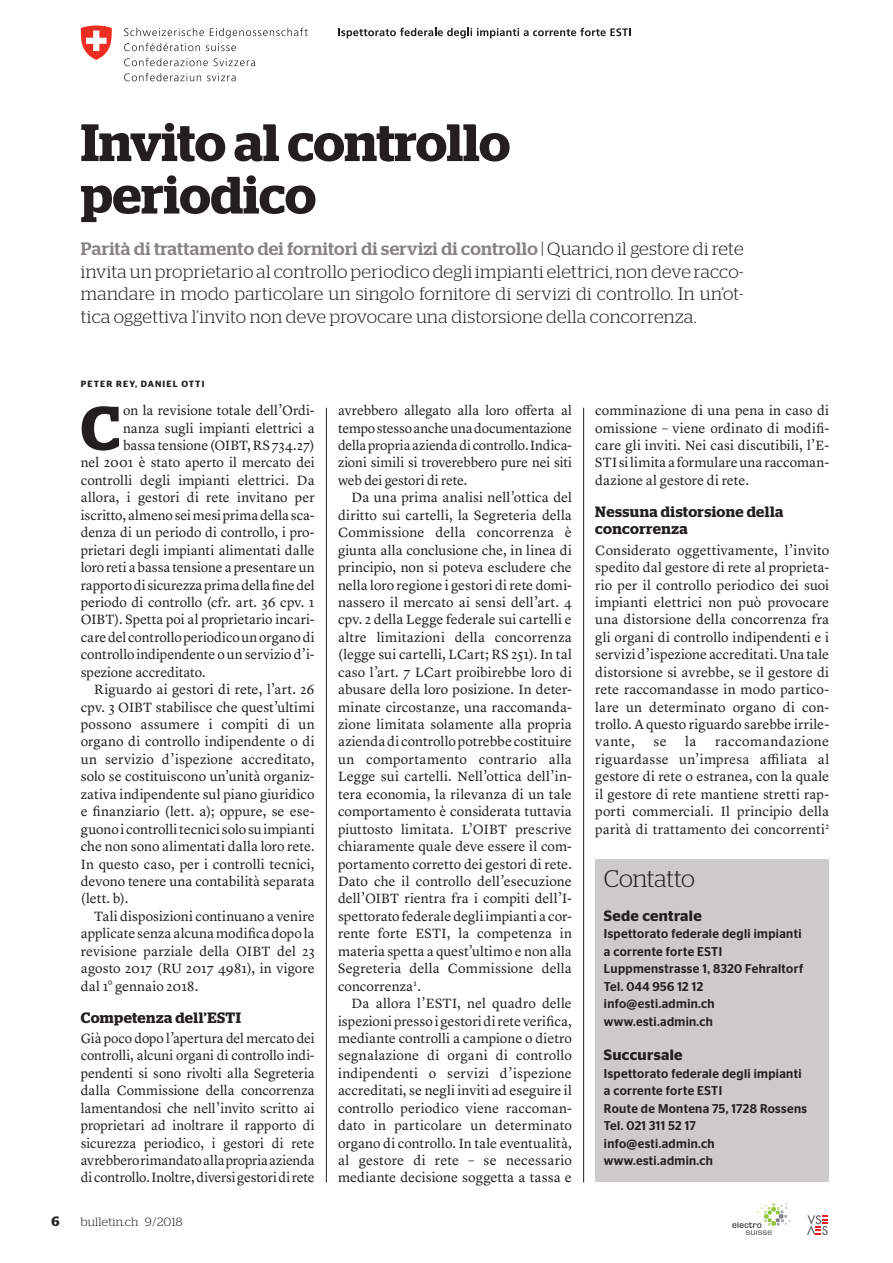
<style>
.page{position:relative;width:893px;height:1263px;background:#fff}
.page>*{position:absolute;margin:0;border:0;box-sizing:border-box;transform-origin:0 0}
.t1{font:600 61.65px "Stag";color:#231f20}
.t2{font:600 52.5px/52.5px "Stag";letter-spacing:-.005em;color:#231f20}
.t3{font:300 24px "Stag";letter-spacing:-.005em;color:#231f20}
.t4{font:300 18px/22.5px "Stag";letter-spacing:.015em;color:#231f20;text-align:justify}
.t5{font:600 15px/17.4px "Stag";letter-spacing:.025em;color:#231f20}
.t6{font:600 15px "Stag Sans";letter-spacing:.02em;color:#231f20}
.t7{font:13.95px/17.4px "Lyon Text";letter-spacing:.005em;color:#231f20;text-align:justify}
.t8{font:600 13.5px "Stag";color:#231f20}
.t9{font:500 12.75px/17.4px "Stag Sans";letter-spacing:.03em;color:#231f20;scale:.95 1}
.t10{font:300 12px "Stag";letter-spacing:.02em;color:#231f20}
.t11{font:600 9px "Stag Sans";letter-spacing:.12em;color:#231f20}
.s1{font-weight:500;color:#868382}
</style>
<div class="page">
<svg style="left:807px;top:1215px;width:21px;height:20px"></svg>
<svg style="left:732px;top:1203px;width:59px;height:32px"></svg>
<svg style="left:338px;top:28px;width:292px;height:10px"></svg>
<svg style="left:124px;top:28px;width:184px;height:23px"></svg>
<svg style="left:124px;top:58px;width:84px;height:8px"></svg>
<svg style="left:214px;top:58px;width:41px;height:8px"></svg>
<svg style="left:124px;top:73px;width:77px;height:8px"></svg>
<svg style="left:207px;top:73px;width:29px;height:8px"></svg>
<svg style="left:80px;top:26px;width:32px;height:34px"></svg>
<hr style="left:326px;top:408px;width:1px;height:774px;background:#231f20">
<hr style="left:583px;top:408px;width:1px;height:774px;background:#231f20">
<div style="left:595px;top:859px;width:234px;height:323px;background:#cccaca"></div>
<h2 class="t2" style="left:81px;top:116px;width:431px">Invito al controllo periodico</h2>
<p class="t4" style="left:81px;top:237px;width:664px"><span class="s1">Parità di trattamento dei fornitori di servizi di controllo</span> | Quando il gestore di rete invita un proprietario al controllo periodico degli impianti elettrici, non deve racco&shy;mandare in modo particolare un singolo fornitore di servizi di controllo. In un’ot&shy;tica oggettiva l’invito non deve provocare una distorsione della concorrenza.</p>
<p class="t11" style="left:81px;top:379px;width:125px">PETER REY, DANIEL OTTI</p>
<h1 class="t1" style="left:81px;top:392px;width:41px">C</h1>
<p class="t7" style="left:123px;top:401px;width:193px">on la revisione totale dell’Ordi-</p>
<p class="t7" style="left:123px;top:418px;width:193px">nanza sugli impianti elettrici a</p>
<p class="t7" style="left:123px;top:435px;width:193px">bassa tensione (OIBT, RS 734.27)</p>
<p class="t7" style="left:81px;top:453px;width:235px">nel 2001 è stato aperto il mercato dei</p>
<p class="t7" style="left:81px;top:470px;width:235px">controlli degli impianti elettrici. Da</p>
<p class="t7" style="left:81px;top:488px;width:235px">allora, i gestori di rete invitano per</p>
<p class="t7" style="left:81px;top:505px;width:235px">iscritto, almeno sei mesi prima della sca-</p>
<p class="t7" style="left:81px;top:523px;width:235px">denza di un periodo di controllo, i pro-</p>
<p class="t7" style="left:81px;top:540px;width:235px">prietari degli impianti alimentati dalle</p>
<p class="t7" style="left:81px;top:558px;width:235px">loro reti a bassa tensione a presentare un</p>
<p class="t7" style="left:81px;top:575px;width:235px">rapporto di sicurezza prima della fine del</p>
<p class="t7" style="left:81px;top:592px;width:235px">periodo di controllo (cfr. art. 36 cpv. 1</p>
<p class="t7" style="left:81px;top:610px;width:235px">OIBT). Spetta poi al proprietario incari-</p>
<p class="t7" style="left:81px;top:627px;width:235px">care del controllo periodico un organo di</p>
<p class="t7" style="left:81px;top:645px;width:235px">controllo indipendente o un servizio d’i-</p>
<p class="t7" style="left:81px;top:662px;width:126px">spezione accreditato.</p>
<p class="t7" style="left:94px;top:680px;width:222px">Riguardo ai gestori di rete, l’art. 26</p>
<p class="t7" style="left:81px;top:697px;width:235px">cpv. 3 OIBT stabilisce che quest’ultimi</p>
<p class="t7" style="left:81px;top:714px;width:235px">possono assumere i compiti di un</p>
<p class="t7" style="left:81px;top:732px;width:235px">organo di controllo indipendente o di</p>
<p class="t7" style="left:81px;top:749px;width:235px">un servizio d’ispezione accreditato,</p>
<p class="t7" style="left:81px;top:767px;width:235px">solo se costituiscono un’unità organiz-</p>
<p class="t7" style="left:81px;top:784px;width:235px">zativa indipendente sul piano giuridico</p>
<p class="t7" style="left:81px;top:802px;width:235px">e finanziario (lett. a); oppure, se ese-</p>
<p class="t7" style="left:81px;top:819px;width:235px">guono i controlli tecnici solo su impianti</p>
<p class="t7" style="left:81px;top:837px;width:235px">che non sono alimentati dalla loro rete.</p>
<p class="t7" style="left:81px;top:854px;width:235px">In questo caso, per i controlli tecnici,</p>
<p class="t7" style="left:81px;top:871px;width:235px">devono tenere una contabilità separata</p>
<p class="t7" style="left:81px;top:889px;width:49px">(lett. b).</p>
<p class="t7" style="left:94px;top:906px;width:222px">Tali disposizioni continuano a venire</p>
<p class="t7" style="left:81px;top:924px;width:235px">applicate senza alcuna modifica dopo la</p>
<p class="t7" style="left:81px;top:941px;width:235px">revisione parziale della OIBT del 23</p>
<p class="t7" style="left:81px;top:959px;width:235px">agosto 2017 (RU 2017 4981), in vigore</p>
<p class="t7" style="left:81px;top:976px;width:119px">dal 1° gennaio 2018.</p>
<p class="t5" style="left:81px;top:1008px;width:162px">Competenza dell’ESTI</p>
<p class="t7" style="left:81px;top:1028px;width:235px">Già poco dopo l’apertura del mercato dei controlli, alcuni organi di controllo indi&shy;pendenti si sono rivolti alla Segreteria dalla Commissione della concorrenza lamentandosi che nell’invito scritto ai proprietari ad inoltrare il rapporto di sicurezza periodico, i gestori di rete avrebbero rimandato alla propria azienda di controllo. Inoltre, diversi gestori di rete</p>
<p class="t8" style="left:51px;top:1213px;width:10px">6</p>
<p class="t10" style="left:81px;top:1215px;width:103px">bulletin.ch 9/2018</p>
<p class="t7" style="left:338px;top:401px;width:235px">avrebbero allegato alla loro offerta al tempo stesso anche una documentazione della propria azienda di controllo. Indica&shy;zioni simili si troverebbero pure nei siti web dei gestori di rete.</p>
<p class="t7" style="left:338px;top:488px;width:235px;text-indent:14px">Da una prima analisi nell’ottica del diritto sui cartelli, la Segreteria della Commissione della concorrenza è giunta alla conclusione che, in linea di principio, non si poteva escludere che nella loro regione i gestori di rete domi&shy;nassero il mercato ai sensi dell’art. 4 cpv. 2 della Legge federale sui cartelli e altre limitazioni della concorrenza (legge sui cartelli, LCart; RS 251). In tal caso l’art. 7 LCart proibirebbe loro di abusare della loro posizione. In deter&shy;minate circostanze, una raccomanda&shy;zione limitata solamente alla propria azienda di controllo potrebbe costituire un comportamento contrario alla Legge sui cartelli. Nell’ottica dell’in&shy;tera economia, la rilevanza di un tale comportamento è considerata tuttavia piuttosto limitata. L’OIBT prescrive chiaramente quale deve essere il com&shy;portamento corretto dei gestori di rete.<br>Dato che il controllo dell’esecuzione dell’OIBT rientra fra i compiti dell’I&shy;spettorato federale degli impianti a cor&shy;rente forte ESTI, la competenza in materia spetta a quest’ultimo e non alla Segreteria della Commissione della concorrenza<sup>1</sup>.</p>
<p class="t7" style="left:338px;top:993px;width:235px;text-indent:14px">Da allora l’ESTI, nel quadro delle ispezioni presso i gestori di rete verifica, mediante controlli a campione o dietro segnalazione di organi di controllo indipendenti o servizi d’ispezione accreditati, se negli inviti ad eseguire il controllo periodico viene raccoman&shy;dato in particolare un determinato organo di controllo. In tale eventualità, al gestore di rete – se necessario mediante decisione soggetta a tassa e</p>
<p class="t7" style="left:595px;top:401px;width:235px">comminazione di una pena in caso di omissione – viene ordinato di modifi&shy;care gli inviti. Nei casi discutibili, l’E-STI si limita a formulare una raccoman&shy;dazione al gestore di rete.</p>
<p class="t5" style="left:595px;top:503px;width:190px">Nessuna distorsione della concorrenza</p>
<p class="t7" style="left:595px;top:540px;width:235px">Considerato oggettivamente, l’invito spedito dal gestore di rete al proprieta&shy;rio per il controllo periodico dei suoi impianti elettrici non può provocare una distorsione della concorrenza fra gli organi di controllo indipendenti e i servizi d’ispezione accreditati. Una tale distorsione si avrebbe, se il gestore di rete raccomandasse in modo partico&shy;lare un determinato organo di con&shy;trollo. A questo riguardo sarebbe irrile&shy;vante,</p>
<p class="t7" style="left:595px;top:732px;width:235px;text-indent:120px">raccomandazione riguardasse un’impresa affiliata al gestore di rete o estranea, con la quale il gestore di rete mantiene stretti rap&shy;porti commerciali. Il principio della parità di trattamento dei concorrenti<sup>2</sup></p>
<p class="t7" style="left:653px;top:732px;width:15px">se</p>
<p class="t7" style="left:685px;top:732px;width:13px">la</p>
<h3 class="t3" style="left:604px;top:865px;width:93px">Contatto</h3>
<p class="t6" style="left:604px;top:907px;width:99px">Sede centrale</p>
<p class="t9" style="left:604px;top:925px;width:211px">Ispettorato federale degli impianti a corrente forte ESTI<br>Luppmenstrasse 1, 8320 Fehraltorf<br>Tel. 044 956 12 12 info@esti.admin.ch www.esti.admin.ch</p>
<p class="t6" style="left:604px;top:1046px;width:80px">Succursale</p>
<p class="t9" style="left:604px;top:1065px;width:215px">Ispettorato federale degli impianti a corrente forte ESTI<br>Route de Montena 75, 1728 Rossens<br>Tel. 021 311 52 17 info@esti.admin.ch www.esti.admin.ch</p>
</div>
